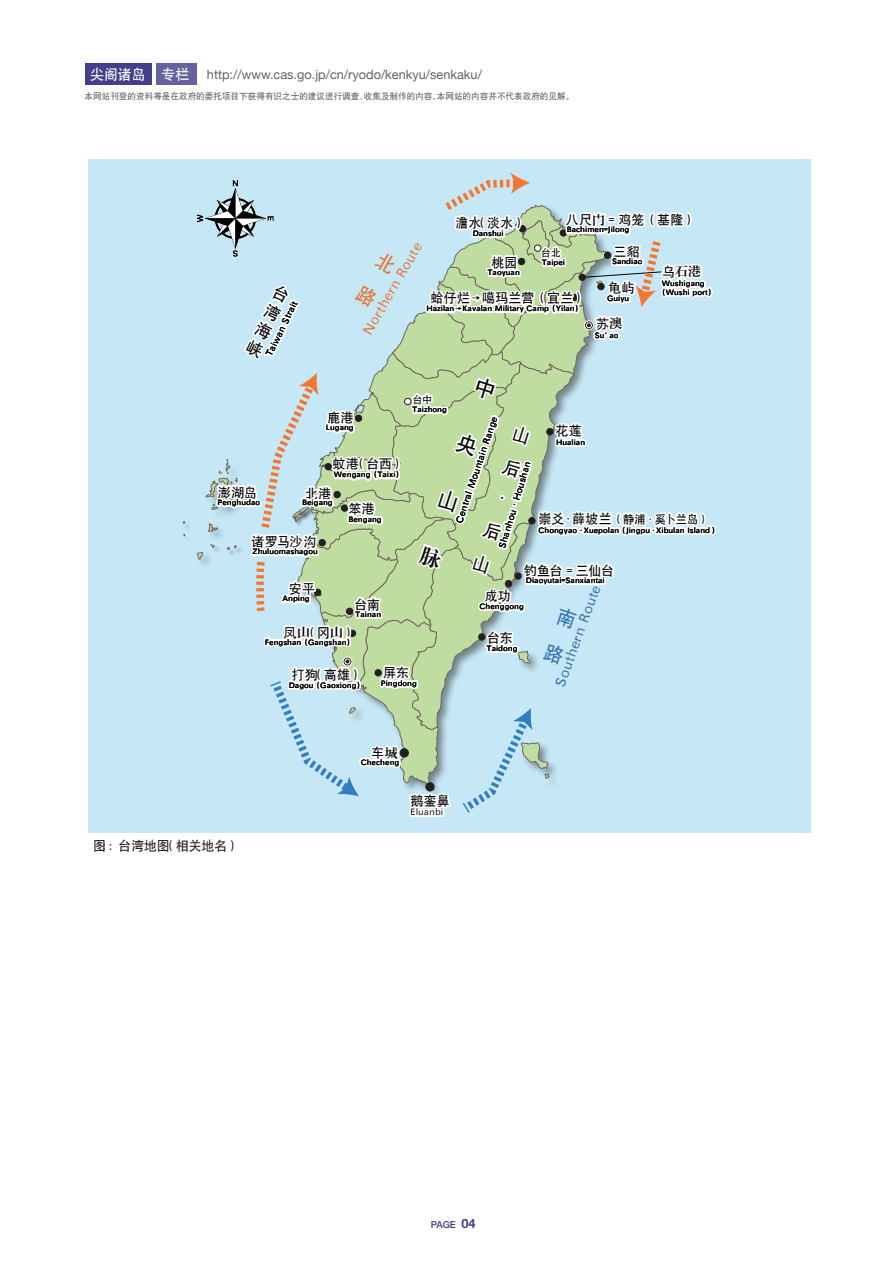
<style>
.page{position:relative;width:893px;height:1263px;background:#fff}
.page>*{position:absolute;margin:0;border:0;box-sizing:border-box;transform-origin:0 0}
.t1{font:16.05px/20.1px "SIL Hei Med Jian";color:#030303;text-align:justify}
.t2{font:14.4px "SIL Hei Med Jian";color:#e57434}
.t3{font:14.4px "SIL Hei Med Jian";color:#3872a7}
.t4{font:13.8px "SIL Hei Med Jian";color:#fff}
.t5{font:12.9px "SIL Hei Med Jian";letter-spacing:.03em;color:#030303}
.t6{font:12.9px "DNP Shuei Min Pr 6 N B";color:#030303}
.t7{font:12.75px "Helvetica Neue";color:#636366}
.t8{font:12.75px "SIL Hei Med Jian";color:#231f20}
.t9{font:11.25px "SIL Hei Med Jian";letter-spacing:-.015em;color:#030303}
.t10{font:9.6px "SIL Hei Med Jian";color:#030303}
.t11{font:500 9.6px "Helvetica Neue";color:#433f88}
.t12{font:8.55px "SIL Hei Med Jian";letter-spacing:.01em;color:#636366}
.t13{font:8.1px/8.4px "SIL Hei Med Jian";color:#030303}
.s1{font-family:"DNP Shuei Min Pr 6 N B"}
.s2{font-family:"SIL Hei Med Jian"}
.s3{font-size:12.9px}
.s4{font-weight:700;font-size:12.75px}
</style>
<div class="page">
<div style="left:88px;top:160px;width:723px;height:673px;background:#c6e8f6"></div>
<div style="left:156px;top:64px;width:41px;height:21px;background:#67619d"></div>
<div style="left:85px;top:64px;width:66px;height:21px;background:#433f88"></div>
<svg style="left:182px;top:159px;width:536px;height:658px"></svg>
<h3 class="t4" style="left:90px;top:65px;width:100px">尖阁诸岛 专栏</h3>
<h3 class="t7" style="left:207px;top:65px;width:276px">http://www.cas.go.jp/cn/ryodo/kenkyu/senkaku/</h3>
<p class="t12" style="left:85px;top:91px;width:491px">本网站刊登的资料等是在政府的委托项目下获得有识之士的建议进行调查、收集及制作的内容。本网站的内容并不代表政府的见解。</p>
<h1 class="t1" style="left:279px;top:280px;width:10px;rotate:26deg">台湾海峡</h1>
<p class="t10" style="left:263px;top:353px;width:62px;rotate:-64deg">Taiwan Strait</p>
<h3 class="t5" style="left:566px;top:211px;width:132px">八尺<span class="s1">門</span> = 鸡笼（基隆）</h3>
<h3 class="t5" style="left:613px;top:243px;width:28px">三貂</h3>
<h3 class="t6" style="left:662px;top:264px;width:40px"><span class="s2">乌</span>石港</h3>
<h3 class="t5" style="left:609px;top:279px;width:28px">龟屿</h3>
<h3 class="t5" style="left:596px;top:315px;width:28px">苏<span class="s1">澳</span></h3>
<h3 class="t5" style="left:455px;top:214px;width:72px">澹水（淡水）</h3>
<p class="t13" style="left:567px;top:225px;width:64px">Bachimen=Jilong</p>
<p class="t13" style="left:473px;top:229px;width:33px">Danshui</p>
<h2 class="t2" style="left:358px;top:329px;width:106px;rotate:-60deg">Northern Route</h2>
<p class="t10" style="left:541px;top:246px;width:21px">台北</p>
<h3 class="t5" style="left:491px;top:254px;width:27px">桃园</h3>
<h3 class="t5" style="left:431px;top:290px;width:157px">蛤仔烂→噶玛兰营（宜兰）</h3>
<p class="t13" style="left:612px;top:256px;width:32px">Sandiao</p>
<p class="t13" style="left:542px;top:258px;width:25px">Taipei</p>
<p class="t13" style="left:487px;top:268px;width:34px">Taoyuan</p>
<p class="t13" style="left:662px;top:279px;width:52px">Wushigang (Wushi port)</p>
<p class="t13" style="left:607px;top:294px;width:24px">Guiyu</p>
<p class="t13" style="left:426px;top:304px;width:154px">Hazilan→Kavalan Military Camp (Yilan)</p>
<p class="t13" style="left:595px;top:330px;width:25px">Su’ao</p>
<p class="t10" style="left:413px;top:393px;width:21px">台中</p>
<h3 class="t5" style="left:327px;top:409px;width:28px">鹿港</h3>
<p class="t13" style="left:326px;top:423px;width:29px">Lugang</p>
<h3 class="t5" style="left:333px;top:455px;width:73px">蚊港（台西）</h3>
<p class="t13" style="left:334px;top:470px;width:67px">Wengang (Taixi)</p>
<h3 class="t5" style="left:218px;top:484px;width:41px">澎湖岛</h3>
<h3 class="t5" style="left:305px;top:485px;width:28px">北港</h3>
<p class="t13" style="left:302px;top:497px;width:32px">Beigang</p>
<p class="t13" style="left:217px;top:498px;width:44px">Penghudao</p>
<h3 class="t5" style="left:252px;top:533px;width:66px">诸罗马沙沟</h3>
<p class="t13" style="left:253px;top:547px;width:67px">Zhuluomashagou</p>
<h3 class="t5" style="left:348px;top:500px;width:28px">笨港</h3>
<p class="t13" style="left:348px;top:514px;width:35px">Bengang</p>
<h3 class="t5" style="left:289px;top:580px;width:28px">安平</h3>
<p class="t13" style="left:282px;top:594px;width:29px">Anping</p>
<p class="t13" style="left:265px;top:637px;width:87px">Fengshan (Gangshan)</p>
<h3 class="t5" style="left:354px;top:596px;width:27px">台南</h3>
<p class="t13" style="left:355px;top:610px;width:27px">Tainan</p>
<h3 class="t5" style="left:284px;top:624px;width:74px">凤<span class="s1">山</span>（冈<span class="s1">山</span>）</h3>
<p class="t13" style="left:412px;top:405px;width:36px">Taizhong</p>
<h3 class="t5" style="left:292px;top:666px;width:73px">打狗（高雄）</h3>
<p class="t13" style="left:289px;top:680px;width:73px">Dagou (Gaoxiong)</p>
<h3 class="t5" style="left:383px;top:664px;width:27px">屏东</h3>
<p class="t13" style="left:381px;top:678px;width:38px">Pingdong</p>
<p class="t10" style="left:452px;top:520px;width:114px;rotate:-71deg">Central Mountain Range</p>
<p class="t10" style="left:495px;top:546px;width:92px;rotate:-73deg">Shanhou・Houshan</p>
<h3 class="t5" style="left:556px;top:422px;width:28px">花莲</h3>
<p class="t13" style="left:556px;top:437px;width:31px">Hualian</p>
<h3 class="t9" style="left:538px;top:512px;width:173px"><span class="s3">崇爻・薛坡兰</span>（静浦・奚卜兰岛）</h3>
<p class="t13" style="left:538px;top:525px;width:48px">Chongyao・</p>
<p class="t13" style="left:584px;top:525px;width:136px">Xuepolan (Jingpu・Xibulan Island）</p>
<h3 class="t5" style="left:524px;top:562px;width:92px">钓鱼台 = 三仙台</h3>
<p class="t13" style="left:526px;top:575px;width:80px">Diaoyutai=Sanxiantai</p>
<h2 class="t3" style="left:551px;top:683px;width:109px;rotate:-70deg">Southern Route</h2>
<h3 class="t5" style="left:485px;top:587px;width:28px">成功</h3>
<h3 class="t5" style="left:487px;top:629px;width:27px">台东</h3>
<p class="t13" style="left:479px;top:602px;width:46px">Chenggong</p>
<p class="t13" style="left:486px;top:644px;width:33px">Taidong</p>
<h3 class="t5" style="left:371px;top:744px;width:28px">车<span class="s1">城</span></h3>
<p class="t13" style="left:361px;top:757px;width:40px">Checheng</p>
<h3 class="t8" style="left:93px;top:837px;width:148px">图：：台湾地图（相关地名）</h3>
<h3 class="t5" style="left:410px;top:792px;width:41px">鹅銮鼻</h3>
<p class="t10" style="left:410px;top:806px;width:35px">Eluanbi</p>
<p class="t11" style="left:431px;top:1217px;width:46px">PAGE <span class="s4">04</span></p>
</div>
